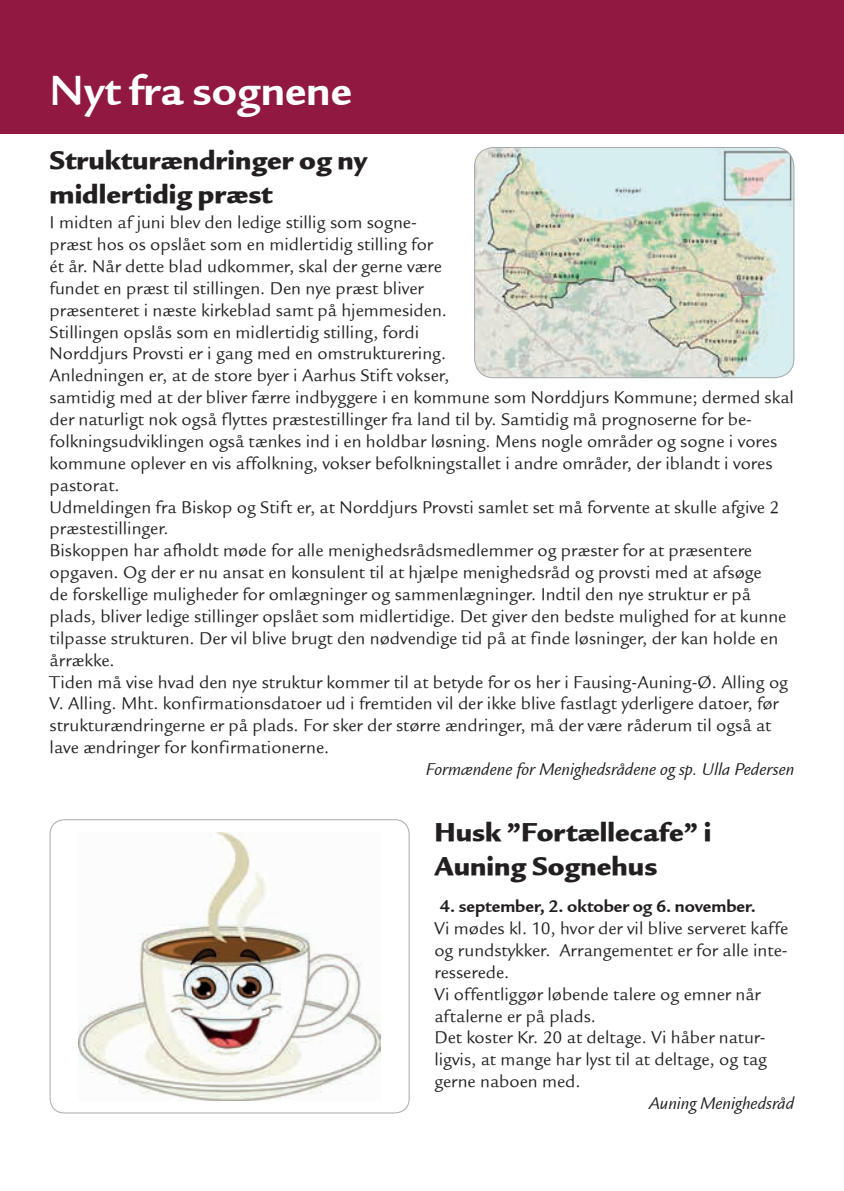
<style>
.page{position:relative;width:844px;height:1191px;background:#fff}
.page>*{position:absolute;margin:0;border:0;box-sizing:border-box;transform-origin:0 0}
.t1{font:45.5px "Legacy Sans ITCTT Bold";color:#fff}
.t2{font:28px/33.6px "Legacy Sans Md ITCTT Ultra";color:#231f20}
.t3{font:18.38px/21.9px "Legacy Sans ITCTT Book";color:#231f20}
.t4{font:italic 18.38px "Legacy Sans ITCTT Book";color:#231f20}
.t5{font:18.38px "Legacy Sans ITCTT Bold";color:#231f20}
</style>
<div class="page">
<div style="left:0;top:0;width:843px;height:134px;background:#901841"></div>
<img style="left:474px;top:147px;width:320px;height:231px">
<div style="left:474px;top:147px;width:320px;height:231px;border:1px solid #a8a9ad;border-radius:19px"></div>
<img style="left:79px;top:832px;width:301px;height:268px">
<div style="left:50px;top:819px;width:359px;height:294px;border:1px solid #a8a9ad;border-radius:14px"></div>
<h1 class="t1" style="left:50px;top:64px;width:303px">Nyt fra sognene</h1>
<h2 class="t2" style="left:50px;top:143px;width:319px">Strukturændringer og ny midlertidig præst</h2>
<p class="t3" style="left:50px;top:212px;width:745px">I midten af juni blev den ledige stillig som sogne-<br>præst hos os opslået som en midlertidig stilling for<br>ét år. Når dette blad udkommer, skal der gerne være<br>fundet en præst til stillingen. Den nye præst bliver<br>præsenteret i næste kirkeblad samt på hjemmesiden.<br>Stillingen opslås som en midlertidig stilling, fordi<br>Norddjurs Provsti er i gang med en omstrukturering.<br>Anledningen er, at de store byer i Aarhus Stift vokser,<br>samtidig med at der bliver færre indbyggere i en kommune som Norddjurs Kommune; dermed skal der naturligt nok også flyttes præstestillinger fra land til by. Samtidig må prognoserne for be&shy;folkningsudviklingen også tænkes ind i en holdbar løsning. Mens nogle områder og sogne i vores kommune oplever en vis affolkning, vokser befolkningstallet i andre områder, der iblandt i vores pastorat.<br>Udmeldingen fra Biskop og Stift er, at Norddjurs Provsti samlet set må forvente at skulle afgive 2 præstestillinger.<br>Biskoppen har afholdt møde for alle menighedsrådsmedlemmer og præster for at præsentere opgaven. Og der er nu ansat en konsulent til at hjælpe menighedsråd og provsti med at afsøge<br>de forskellige muligheder for omlægninger og sammenlægninger. Indtil den nye struktur er på plads, bliver ledige stillinger opslået som midlertidige. Det giver den bedste mulighed for at kunne tilpasse strukturen. Der vil blive brugt den nødvendige tid på at finde løsninger, der kan holde en årrække.<br>Tiden må vise hvad den nye struktur kommer til at betyde for os her i Fausing-Auning-Ø. Alling og V. Alling. Mht. konfirmationsdatoer ud i fremtiden vil der ikke blive fastlagt yderligere datoer, før strukturændringerne er på plads. For sker der større ændringer, må der være råderum til også at lave ændringer for konfirmationerne.</p>
<p class="t4" style="left:426px;top:759px;width:370px">Formændene for Menighedsrådene og sp. Ulla Pedersen</p>
<h2 class="t2" style="left:434px;top:815px;width:278px">Husk ”Fortællecafe” i<br>Auning Sognehus</h2>
<p class="t5" style="left:440px;top:895px;width:317px">4. september, 2. oktober og 6. november.</p>
<p class="t3" style="left:434px;top:917px;width:355px">Vi mødes kl. 10, hvor der vil blive serveret kaffe og rundstykker. Arrangementet er for alle inte&shy;resserede.<br>Vi offentliggør løbende talere og emner når aftalerne er på plads.<br>Det koster Kr. 20 at deltage. Vi håber natur&shy;ligvis, at mange har lyst til at deltage, og tag gerne naboen med.</p>
<p class="t4" style="left:648px;top:1093px;width:147px">Auning Menighedsråd</p>
</div>
